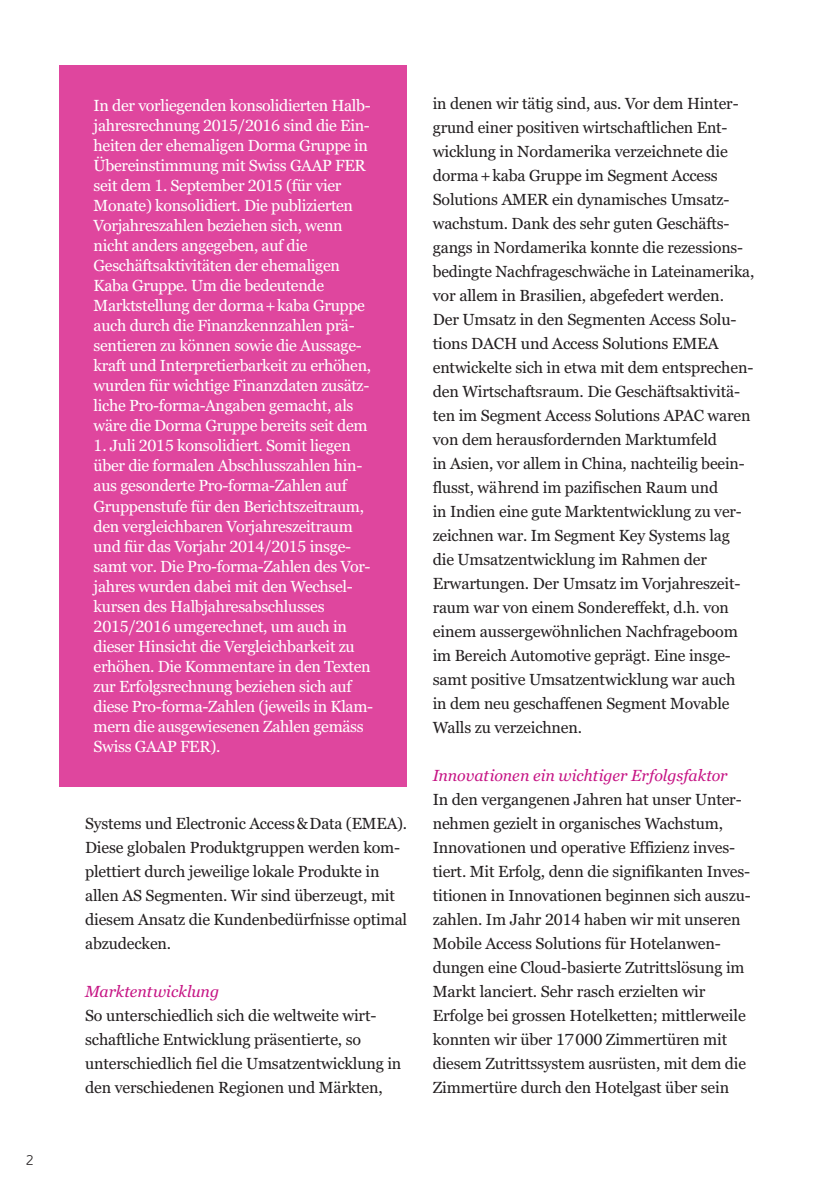
<style>
.page{position:relative;width:840px;height:1191px;background:#fff}
.page>*{position:absolute;margin:0;border:0;box-sizing:border-box;transform-origin:0 0}
._601_Lauftext{font:16px/24px "Georgia Pro";letter-spacing:-.01em;color:#231f20}
._601_Lauftext-2{font:16px/20px "Georgia Pro";letter-spacing:-.02em;color:#fff}
._503_Zwischentitel{font:italic 16px "Georgia Pro";color:#c61484}
._001_Pagina{font:14px "Morebi Rounded";color:#231f20}
</style>
<div class="page">
<div style="left:60px;top:65px;width:347px;height:722px;background:#df469e"></div>
<p class="_001_Pagina" style="left:26px;top:1150px;width:9px">2</p>
<p class="_601_Lauftext-2" style="left:94px;top:96px;width:279px">In der vorliegenden konsolidierten Halb&shy;jahresrechnung 2015/2016 sind die Ein&shy;heiten der ehemaligen Dorma Gruppe in Übereinstimmung mit Swiss GAAP FER seit dem 1. September 2015 (für vier Monate) konsolidiert. Die publizierten Vorjahreszahlen beziehen sich, wenn nicht anders angegeben, auf die Geschäftsaktivitäten der ehemaligen Kaba Gruppe. Um die bedeutende Marktstellung der dorma+kaba Gruppe auch durch die Finanzkennzahlen prä&shy;sentieren zu können sowie die Aussage&shy;kraft und Interpretierbarkeit zu erhöhen, wurden für wichtige Finanzdaten zusätz&shy;liche Pro-forma-Angaben gemacht, als wäre die Dorma Gruppe bereits seit dem</p>
<p class="_601_Lauftext-2" style="left:94px;top:436px;width:281px">1. Juli 2015 konsolidiert. Somit liegen über die formalen Abschlusszahlen hin&shy;aus gesonderte Pro-forma-Zahlen auf Gruppenstufe für den Berichtszeitraum, den vergleichbaren Vorjahreszeitraum und für das Vorjahr 2014/2015 insge&shy;samt vor. Die Pro-forma-Zahlen des Vor&shy;jahres wurden dabei mit den Wechsel&shy;kursen des Halbjahresabschlusses 2015/2016 umgerechnet, um auch in dieser Hinsicht die Vergleichbarkeit zu erhöhen. Die Kommentare in den Texten zur Erfolgsrechnung beziehen sich auf diese Pro-forma-Zahlen (jeweils in Klam&shy;mern die ausgewiesenen Zahlen gemäss Swiss GAAP FER).</p>
<p class="_601_Lauftext" style="left:85px;top:812px;width:323px">Systems und Electronic Access&amp;Data (EMEA).<br>Diese globalen Produktgruppen werden kom&shy;plettiert durch jeweilige lokale Produkte in allen AS Segmenten. Wir sind überzeugt, mit diesem Ansatz die Kundenbedürfnisse optimal abzudecken.</p>
<p class="_503_Zwischentitel" style="left:85px;top:982px;width:135px">Marktentwicklung</p>
<p class="_601_Lauftext" style="left:85px;top:1004px;width:317px">So unterschiedlich sich die weltweite wirt&shy;schaftliche Entwicklung präsentierte, so unterschiedlich fiel die Umsatzentwicklung in den verschiedenen Regionen und Märkten,</p>
<p class="_601_Lauftext" style="left:432px;top:92px;width:323px">in denen wir tätig sind, aus. Vor dem Hinter&shy;grund einer positiven wirtschaftlichen Ent&shy;wicklung in Nordamerika verzeichnete die dorma+kaba Gruppe im Segment Access Solutions AMER ein dynamisches Umsatz&shy;wachstum. Dank des sehr guten Geschäfts&shy;gangs in Nordamerika konnte die rezessions&shy;bedingte Nachfrageschwäche in Lateinamerika, vor allem in Brasilien, abgefedert werden.<br>Der Umsatz in den Segmenten Access Solu&shy;tions DACH und Access Solutions EMEA entwickelte sich in etwa mit dem entsprechen&shy;den Wirtschaftsraum. Die Geschäftsaktivitä&shy;ten im Segment Access Solutions APAC waren von dem herausfordernden Marktumfeld<br>in Asien, vor allem in China, nachteilig beein&shy;flusst, während im pazifischen Raum und<br>in Indien eine gute Marktentwicklung zu ver&shy;zeichnen war. Im Segment Key Systems lag die Umsatzentwicklung im Rahmen der Erwartungen. Der Umsatz im Vorjahreszeit&shy;raum war von einem Sondereffekt, d.h. von einem aussergewöhnlichen Nachfrageboom im Bereich Automotive geprägt. Eine insge&shy;samt positive Umsatzentwicklung war auch<br>in dem neu geschaffenen Segment Movable Walls zu verzeichnen.</p>
<p class="_503_Zwischentitel" style="left:432px;top:766px;width:296px">Innovationen ein wichtiger Erfolgsfaktor</p>
<p class="_601_Lauftext" style="left:432px;top:788px;width:319px">In den vergangenen Jahren hat unser Unter&shy;nehmen gezielt in organisches Wachstum, Innovationen und operative Effizienz inves&shy;tiert. Mit Erfolg, denn die signifikanten Inves&shy;titionen in Innovationen beginnen sich auszu&shy;zahlen. Im Jahr 2014 haben wir mit unseren Mobile Access Solutions für Hotelanwen&shy;dungen eine Cloud-basierte Zutrittslösung im Markt lanciert. Sehr rasch erzielten wir Erfolge bei grossen Hotelketten; mittlerweile konnten wir über 17000 Zimmertüren mit diesem Zutrittssystem ausrüsten, mit dem die Zimmertüre durch den Hotelgast über sein</p>
</div>
